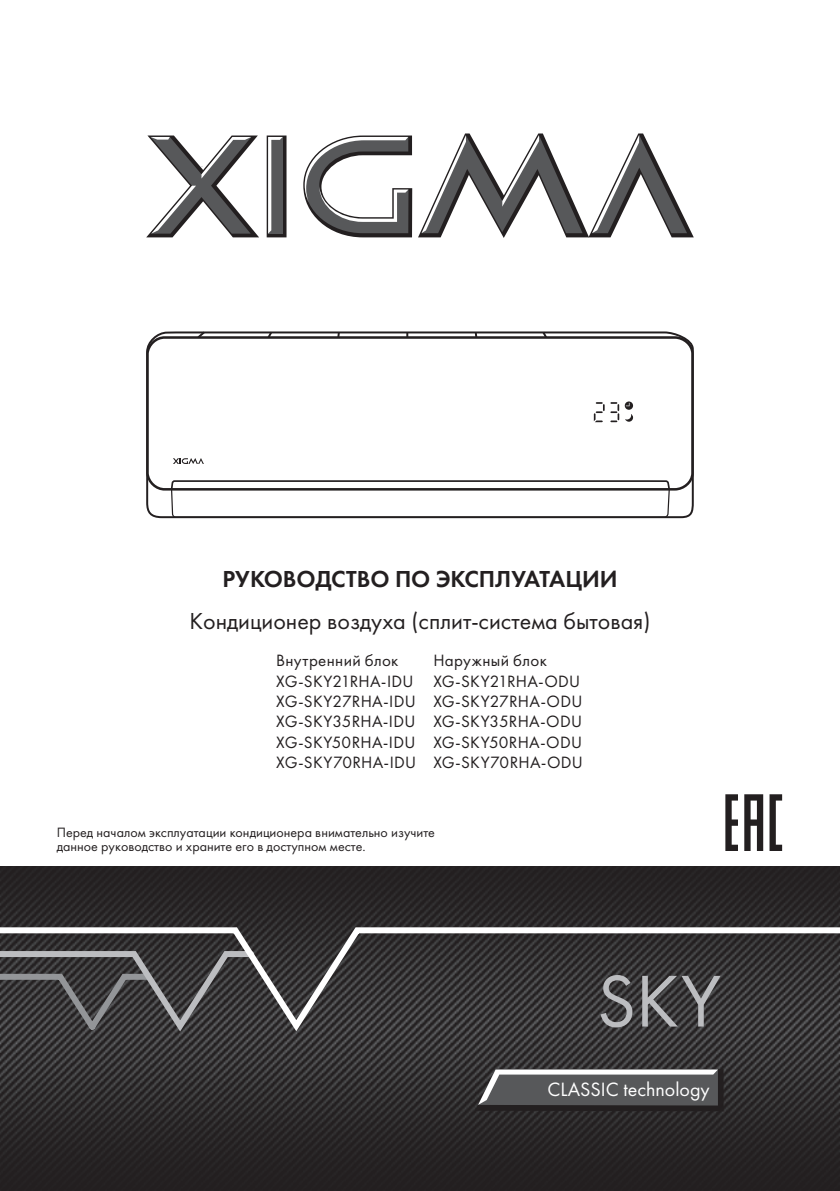
<style>
.page{position:relative;width:840px;height:1191px;background:#fff}
.page>*{position:absolute;margin:0;border:0;box-sizing:border-box;transform-origin:0 0}
.t1{font:76px "Futura Book C";color:#bcbdc0}
.t2{font:24px "Futura Book C";color:#231f20}
.t3{font:24px "Futura Demi C";letter-spacing:-.01em;color:#231f20}
.text_base{font:20px "Futura Book C";color:#fff}
.Titul{font:17px/20.4px "Futura Book C";letter-spacing:.015em;color:#231f20}
.t4{font:14px/14px "Futura Book C";color:#231f20}
</style>
<div class="page">
<img style="left:0;top:866px;width:839px;height:325px">
<svg style="left:146px;top:135px;width:113px;height:102px"></svg>
<svg style="left:266px;top:135px;width:20px;height:102px;background:#6c6b6d"></svg>
<svg style="left:303px;top:135px;width:109px;height:102px"></svg>
<svg style="left:418px;top:133px;width:275px;height:105px"></svg>
<svg style="left:744px;top:794px;width:18px;height:57px"></svg>
<svg style="left:769px;top:794px;width:12px;height:57px"></svg>
<svg style="left:725px;top:794px;width:12px;height:57px"></svg>
<svg style="left:475px;top:1069px;width:248px;height:42px;background:#626263"></svg>
<svg style="left:0;top:924px;width:839px;height:112px;background:#464546"></svg>
<svg style="left:195px;top:331px;width:353px;height:4px"></svg>
<svg style="left:146px;top:335px;width:547px;height:157px"></svg>
<svg style="left:593px;top:402px;width:11px;height:20px"></svg>
<svg style="left:610px;top:401px;width:22px;height:21px"></svg>
<svg style="left:148px;top:458px;width:544px;height:60px"></svg>
<p class="t3" style="left:222px;top:565px;width:396px">РУКОВОДСТВО ПО ЭКСПЛУАТАЦИИ</p>
<p class="t2" style="left:189px;top:607px;width:462px">Кондиционер воздуха (сплит-система бытовая)</p>
<p class="Titul" style="left:276px;top:650px;width:139px">Внутренний блок<br>XG-SKY21RHA-IDU</p>
<p class="Titul" style="left:276px;top:691px;width:141px">XG-SKY27RHA-IDU</p>
<p class="Titul" style="left:276px;top:712px;width:141px">XG-SKY35RHA-IDU</p>
<p class="Titul" style="left:276px;top:732px;width:141px">XG-SKY50RHA-IDU</p>
<p class="Titul" style="left:276px;top:752px;width:141px">XG-SKY70RHA-IDU</p>
<p class="Titul" style="left:433px;top:650px;width:148px">Наружный блок<br>XG-SKY21RHA-ODU</p>
<p class="Titul" style="left:433px;top:691px;width:150px">XG-SKY27RHA-ODU</p>
<p class="Titul" style="left:433px;top:712px;width:150px">XG-SKY35RHA-ODU</p>
<p class="Titul" style="left:433px;top:732px;width:150px">XG-SKY50RHA-ODU</p>
<p class="Titul" style="left:433px;top:752px;width:151px">XG-SKY70RHA-ODU</p>
<p class="t4" style="left:57px;top:825px;width:379px">Перед началом эксплуатации кондиционера внимательно изучите данное руководство и храните его в доступном месте.</p>
<p class="t1" style="left:596px;top:959px;width:126px">SKY</p>
<p class="text_base" style="left:547px;top:1078px;width:164px">CLASSIC technology</p>
</div>
